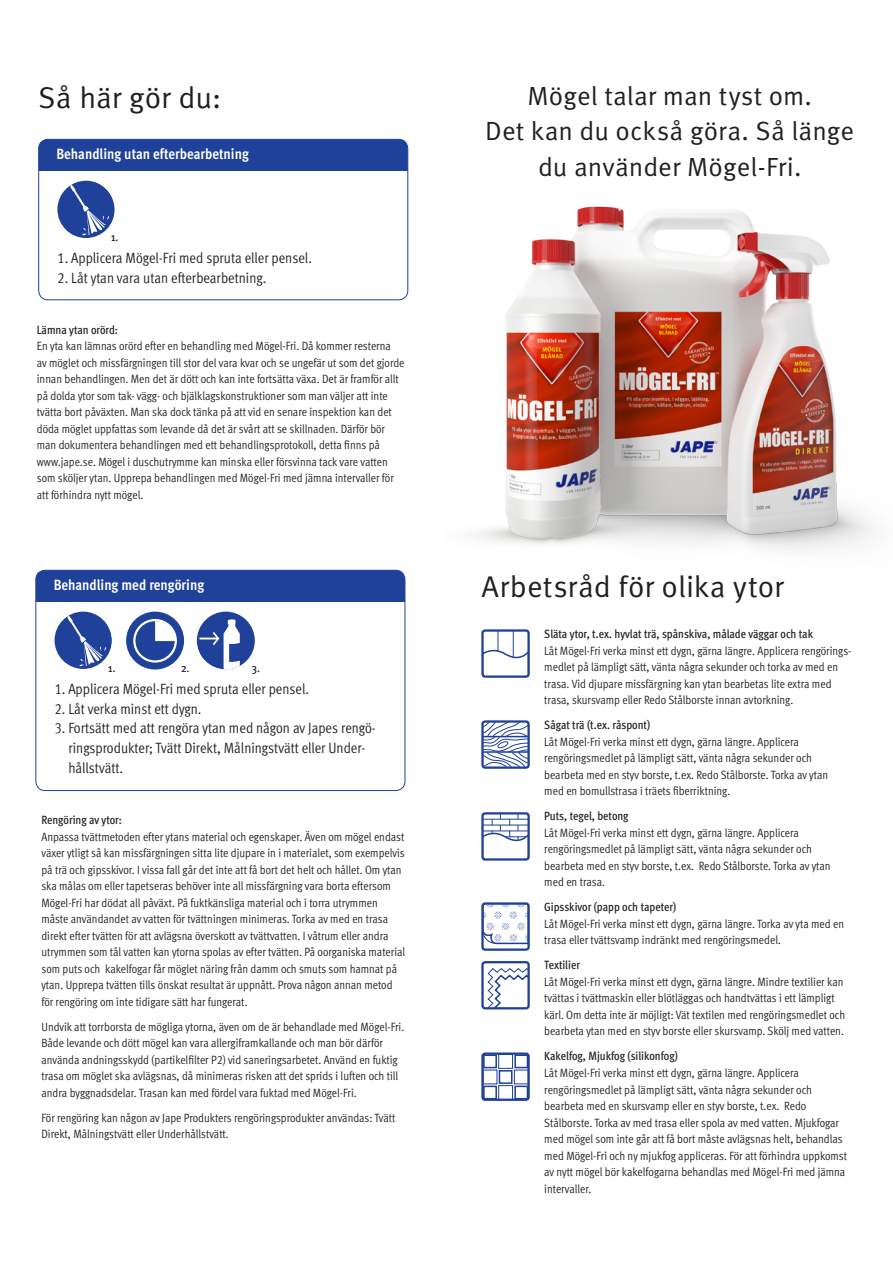
<style>
.page{position:relative;width:893px;height:1263px;background:#fff}
.page>*{position:absolute;margin:0;border:0;box-sizing:border-box;transform-origin:0 0}
.t1{font:30px "Meta OT Norm";color:#231f20}
.t2{font:26.25px/35.7px "Meta OT Norm";letter-spacing:.005em;color:#231f20;text-align:center}
.t3{font:14.85px/19.8px "Meta OT Cond Norm";color:#231f20}
.t4{font:700 condensed 14.85px "Meta OT";color:#fff}
.t5{font:12px/16.5px "Meta OT Cond Norm";color:#231f20}
.t6{font:500 condensed 11.55px "Meta OT";color:#231f20}
.s1{font-family:"Meta OT";font-weight:500;font-stretch:condensed}
</style>
<div class="page">
<div style="left:39px;top:139px;width:369px;height:31px;background:#20419a"></div>
<div style="left:38px;top:139px;width:370px;height:161px;border:1px solid #20419a;border-radius:9px"></div>
<img style="left:477px;top:206px;width:398px;height:344px">
<svg style="left:57px;top:181px;width:58px;height:57px"></svg>
<div style="left:36px;top:570px;width:369px;height:31px;background:#20419a"></div>
<div style="left:35px;top:570px;width:370px;height:221px;border:1px solid #20419a;border-radius:9px"></div>
<svg style="left:126px;top:612px;width:58px;height:57px"></svg>
<svg style="left:197px;top:612px;width:58px;height:57px"></svg>
<svg style="left:55px;top:612px;width:57px;height:57px"></svg>
<svg style="left:484px;top:905px;width:43px;height:40px"></svg>
<div style="left:481px;top:902px;width:49px;height:49px;border:2px solid #20419a;border-radius:3px"></div>
<svg style="left:487px;top:968px;width:40px;height:38px"></svg>
<div style="left:481px;top:961px;width:49px;height:48px;border:2px solid #20419a;border-radius:3px"></div>
<hr style="left:498px;top:631px;width:1px;height:46px;background:#20419a">
<hr style="left:513px;top:631px;width:1px;height:46px;background:#20419a">
<svg style="left:484px;top:649px;width:43px;height:26px"></svg>
<div style="left:481px;top:629px;width:49px;height:49px;border:2px solid #20419a;border-radius:3px"></div>
<svg style="left:484px;top:815px;width:43px;height:27px"></svg>
<div style="left:481px;top:812px;width:49px;height:49px;border:2px solid #20419a;border-radius:3px"></div>
<div style="left:481px;top:1052px;width:49px;height:49px;border:2px solid #20419a;border-radius:3px"></div>
<div style="left:483px;top:1054px;width:14px;height:14px;border:2px solid #20419a"></div>
<div style="left:498px;top:1054px;width:15px;height:15px;border:1px solid #20419a"></div>
<div style="left:514px;top:1054px;width:14px;height:14px;border:2px solid #20419a"></div>
<div style="left:483px;top:1070px;width:14px;height:14px;border:1px solid #20419a"></div>
<div style="left:499px;top:1070px;width:14px;height:14px;border:2px solid #20419a"></div>
<div style="left:514px;top:1070px;width:15px;height:14px;border:1px solid #20419a"></div>
<div style="left:483px;top:1085px;width:14px;height:14px;border:2px solid #20419a"></div>
<div style="left:498px;top:1085px;width:15px;height:15px;border:1px solid #20419a"></div>
<div style="left:514px;top:1085px;width:14px;height:14px;border:2px solid #20419a"></div>
<svg style="left:484px;top:723px;width:43px;height:43px"></svg>
<div style="left:481px;top:720px;width:49px;height:49px;border:2px solid #20419a;border-radius:3px"></div>
<p class="t1" style="left:38px;top:79px;width:184px">Så här gör du:</p>
<p class="t4" style="left:57px;top:145px;width:194px">Behandling utan efterbearbetning</p>
<p class="t6" style="left:111px;top:230px;width:9px">1.</p>
<p class="t3" style="left:57px;top:248px;width:256px">1. Applicera Mögel-Fri med spruta eller pensel.</p>
<p class="t3" style="left:57px;top:267px;width:211px">2. Låt ytan vara utan efterbearbetning.</p>
<p class="t5" style="left:37px;top:321px;width:369px"><span class="s1">Lämna ytan orörd:<br></span>En yta kan lämnas orörd efter en behandling med Mögel-Fri. Då kommer resterna<br>av möglet och missfärgningen till stor del vara kvar och se ungefär ut som det gjorde innan behandlingen. Men det är dött och kan inte fortsätta växa. Det är framför allt på dolda ytor som tak- vägg- och bjälklagskonstruktioner som man väljer att inte tvätta bort påväxten. Man ska dock tänka på att vid en senare inspektion kan det döda möglet uppfattas som levande då det är svårt att se skillnaden. Därför bör man dokumentera behandlingen med ett behandlingsprotokoll, detta finns på www.jape.se. Mögel i duschutrymme kan minska eller försvinna tack vare vatten som sköljer ytan. Upprepa behandlingen med Mögel-Fri med jämna intervaller för att förhindra nytt mögel.</p>
<p class="t4" style="left:54px;top:575px;width:152px">Behandling med rengöring</p>
<p class="t6" style="left:108px;top:661px;width:9px">1.</p>
<p class="t6" style="left:181px;top:661px;width:10px">2.</p>
<p class="t6" style="left:252px;top:661px;width:10px">3.</p>
<p class="t3" style="left:54px;top:678px;width:256px">1. Applicera Mögel-Fri med spruta eller pensel.</p>
<p class="t3" style="left:54px;top:698px;width:149px">2. Låt verka minst ett dygn.</p>
<p class="t3" style="left:69px;top:718px;width:309px;text-indent:-14px">3. Fortsätt med att rengöra ytan med någon av Japes rengö&shy;ringsprodukter; Tvätt Direkt, Målningstvätt eller Under&shy;hållstvätt.</p>
<p class="t5" style="left:41px;top:811px;width:365px"><span class="s1">Rengöring av ytor:<br></span>Anpassa tvättmetoden efter ytans material och egenskaper. Även om mögel endast växer ytligt så kan missfärgningen sitta lite djupare in i materialet, som exempelvis på trä och gipsskivor. I vissa fall går det inte att få bort det helt och hållet. Om ytan ska målas om eller tapetseras behöver inte all missfärgning vara borta eftersom Mögel-Fri har dödat all påväxt. På fuktkänsliga material och i torra utrymmen måste användandet av vatten för tvättningen minimeras. Torka av med en trasa direkt efter tvätten för att avlägsna överskott av tvättvatten. I våtrum eller andra utrymmen som tål vatten kan ytorna spolas av efter tvätten. På oorganiska material som puts och kakelfogar får möglet näring från damm och smuts som hamnat på ytan. Upprepa tvätten tills önskat resultat är uppnått. Prova någon annan metod för rengöring om inte tidigare sätt har fungerat.</p>
<p class="t5" style="left:41px;top:1018px;width:364px">Undvik att torrborsta de mögliga ytorna, även om de är behandlade med Mögel-Fri.<br>Både levande och dött mögel kan vara allergiframkallande och man bör därför använda andningsskydd (partikelfilter P2) vid saneringsarbetet. Använd en fuktig trasa om möglet ska avlägsnas, då minimeras risken att det sprids i luften och till andra byggnadsdelar. Trasan kan med fördel vara fuktad med Mögel-Fri.</p>
<p class="t5" style="left:41px;top:1109px;width:355px">För rengöring kan någon av Jape Produkters rengöringsprodukter användas: Tvätt<br>Direkt, Målningstvätt eller Underhållstvätt.</p>
<p class="t2" style="left:527px;top:78px;width:286px">Mögel talar man tyst om.</p>
<p class="t2" style="left:485px;top:114px;width:370px">Det kan du också göra. Så länge du använder Mögel-Fri.</p>
<p class="t1" style="left:481px;top:568px;width:304px">Arbetsråd för olika ytor</p>
<p class="t5" style="left:544px;top:626px;width:308px"><span class="s1">Släta ytor, t.ex. hyvlat trä, spånskiva, målade väggar och tak<br></span>Låt Mögel-Fri verka minst ett dygn, gärna längre. Applicera rengörings&shy;medlet på lämpligt sätt, vänta några sekunder och torka av med en trasa. Vid djupare missfärgning kan ytan bearbetas lite extra med trasa, skursvamp eller Redo Stålborste innan avtorkning.</p>
<p class="t5" style="left:544px;top:717px;width:285px"><span class="s1">Sågat trä (t.ex. råspont)<br></span>Låt Mögel-Fri verka minst ett dygn, gärna längre. Applicera rengöringsmedlet på lämpligt sätt, vänta några sekunder och bearbeta med en styv borste, t.ex. Redo Stålborste. Torka av ytan med en bomullstrasa i träets fiberriktning.</p>
<p class="t5" style="left:544px;top:808px;width:288px"><span class="s1">Puts, tegel, betong<br></span>Låt Mögel-Fri verka minst ett dygn, gärna längre. Applicera rengöringsmedlet på lämpligt sätt, vänta några sekunder och bearbeta med en styv borste, t.ex. Redo Stålborste. Torka av ytan med en trasa.</p>
<p class="t5" style="left:544px;top:899px;width:301px"><span class="s1">Gipsskivor (papp och tapeter)<br></span>Låt Mögel-Fri verka minst ett dygn, gärna längre. Torka av yta med en trasa eller tvättsvamp indränkt med rengöringsmedel.</p>
<p class="t5" style="left:544px;top:957px;width:302px"><span class="s1">Textilier<br></span>Låt Mögel-Fri verka minst ett dygn, gärna längre. Mindre textilier kan tvättas i tvättmaskin eller blötläggas och handtvättas i ett lämpligt kärl. Om detta inte är möjligt: Vät textilen med rengöringsmedlet och bearbeta ytan med en styv borste eller skursvamp. Skölj med vatten.</p>
<p class="t5" style="left:544px;top:1048px;width:304px"><span class="s1">Kakelfog, Mjukfog (silikonfog)<br></span>Låt Mögel-Fri verka minst ett dygn, gärna längre. Applicera rengöringsmedlet på lämpligt sätt, vänta några sekunder och bearbeta med en skursvamp eller en styv borste, t.ex. Redo Stålborste. Torka av med trasa eller spola av med vatten. Mjukfogar med mögel som inte går att få bort måste avlägsnas helt, behandlas med Mögel-Fri och ny mjukfog appliceras. För att förhindra uppkomst av nytt mögel bör kakelfogarna behandlas med Mögel-Fri med jämna intervaller.</p>
</div>
